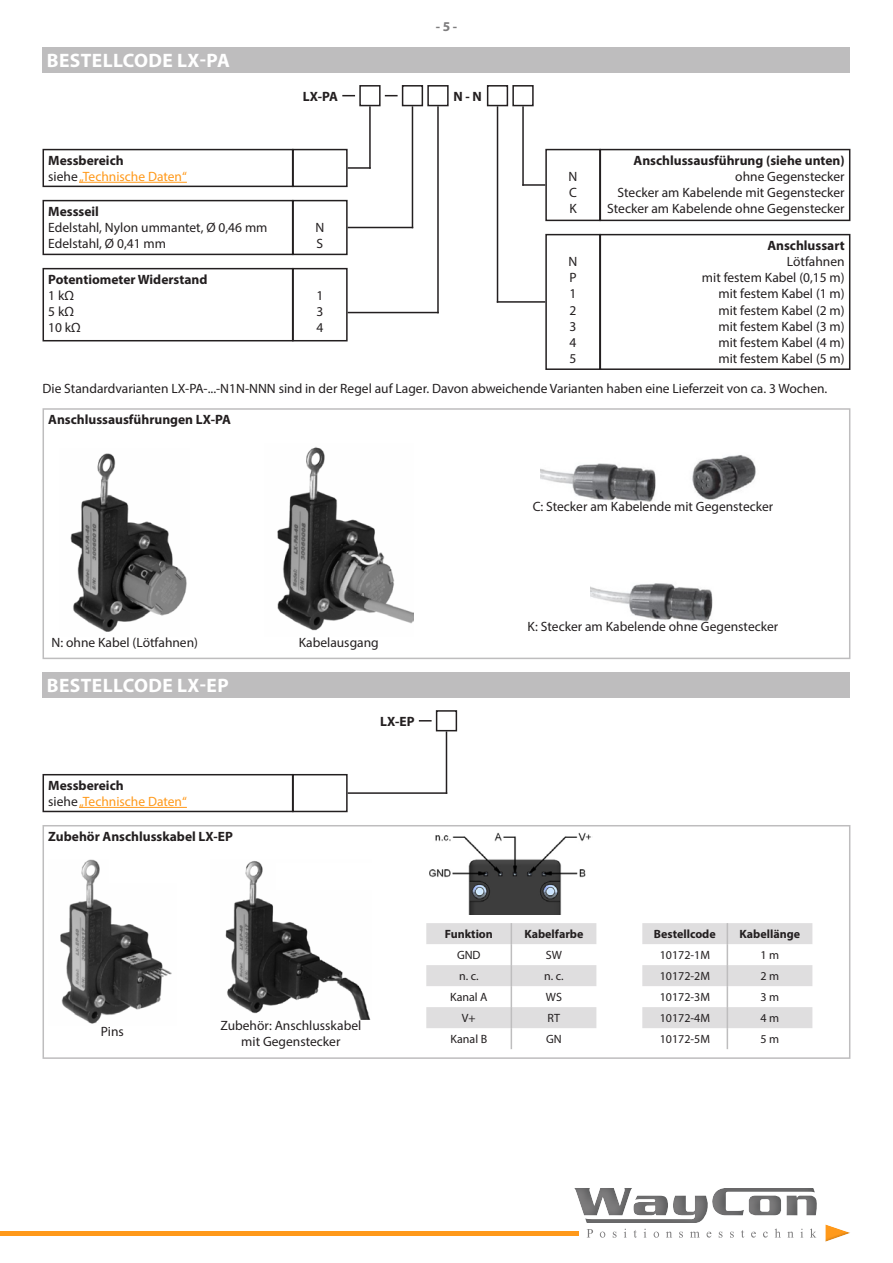
<style>
.page{position:relative;width:893px;height:1263px;background:#fff}
.page>*{position:absolute;margin:0;border:0;box-sizing:border-box;transform-origin:0 0}
.t1{font:700 19.5px "Myriad Pro";letter-spacing:.02em;color:#fff}
.t2{font:13.5px/16.2px "Myriad Pro";color:#231f20;text-align:center}
.t3{font:700 13.5px "Myriad Pro";color:#231f20}
.t4{font:13.5px "Myriad Pro";color:#ff991a}
.t5{font:700 13.5px "Myriad Pro";color:#7d7c7d}
.t6{font:12px "Myriad Pro";color:#231f20}
.t7{font:700 12px "Myriad Pro";color:#231f20}
.s1{color:#231f20}
</style>
<div class="page">
<div style="left:43px;top:47px;width:807px;height:25px;background:#bebdbe"></div>
<svg style="left:342px;top:95px;width:13px;height:1px"></svg>
<div style="left:402px;top:85px;width:21px;height:21px;border:2px solid #231f20"></div>
<div style="left:427px;top:85px;width:22px;height:21px;border:2px solid #231f20"></div>
<div style="left:359px;top:85px;width:22px;height:21px;border:2px solid #231f20"></div>
<svg style="left:385px;top:95px;width:13px;height:1px"></svg>
<div style="left:487px;top:85px;width:21px;height:21px;border:2px solid #231f20"></div>
<div style="left:512px;top:85px;width:22px;height:21px;border:2px solid #231f20"></div>
<hr style="left:79px;top:182px;width:108px;height:1px;background:#ff991a">
<div style="left:43px;top:149px;width:250px;height:38px;border:2px solid #231f20"></div>
<div style="left:292px;top:149px;width:56px;height:38px;border:2px solid #231f20"></div>
<div style="left:43px;top:200px;width:250px;height:55px;border:2px solid #231f20"></div>
<div style="left:292px;top:200px;width:56px;height:55px;border:2px solid #231f20"></div>
<div style="left:43px;top:268px;width:250px;height:73px;border:2px solid #231f20"></div>
<div style="left:292px;top:268px;width:56px;height:73px;border:2px solid #231f20"></div>
<div style="left:600px;top:149px;width:250px;height:72px;border:2px solid #231f20"></div>
<div style="left:545px;top:149px;width:56px;height:72px;border:2px solid #231f20"></div>
<div style="left:600px;top:234px;width:250px;height:136px;border:2px solid #231f20"></div>
<div style="left:545px;top:234px;width:56px;height:136px;border:2px solid #231f20"></div>
<hr style="left:348px;top:167px;width:23px;height:2px;background:#231f20">
<hr style="left:369px;top:106px;width:2px;height:63px;background:#231f20">
<hr style="left:522px;top:184px;width:23px;height:2px;background:#231f20">
<hr style="left:437px;top:106px;width:2px;height:207px;background:#231f20">
<hr style="left:497px;top:301px;width:48px;height:2px;background:#231f20">
<hr style="left:412px;top:106px;width:1px;height:122px;background:#231f20">
<hr style="left:522px;top:106px;width:2px;height:80px;background:#231f20">
<hr style="left:497px;top:106px;width:1px;height:197px;background:#231f20">
<hr style="left:348px;top:227px;width:65px;height:1px;background:#231f20">
<hr style="left:348px;top:312px;width:91px;height:1px;background:#231f20">
<img style="left:70px;top:453px;width:117px;height:179px">
<img style="left:277px;top:447px;width:136px;height:184px">
<div style="left:43px;top:408px;width:807px;height:251px;border:2px solid #bebdbe"></div>
<img style="left:540px;top:455px;width:216px;height:46px">
<img style="left:590px;top:583px;width:123px;height:38px">
<div style="left:43px;top:672px;width:807px;height:25px;background:#bebdbe"></div>
<svg style="left:419px;top:720px;width:13px;height:1px"></svg>
<div style="left:436px;top:710px;width:21px;height:21px;border:2px solid #231f20"></div>
<hr style="left:79px;top:807px;width:108px;height:1px;background:#ff991a">
<div style="left:43px;top:774px;width:250px;height:38px;border:2px solid #231f20"></div>
<div style="left:292px;top:774px;width:56px;height:38px;border:2px solid #231f20"></div>
<hr style="left:348px;top:792px;width:99px;height:2px;background:#231f20">
<hr style="left:446px;top:731px;width:1px;height:63px;background:#231f20">
<img style="left:60px;top:860px;width:112px;height:164px">
<img style="left:225px;top:861px;width:145px;height:158px">
<svg style="left:426px;top:923px;width:170px;height:126px"></svg>
<svg style="left:642px;top:923px;width:170px;height:126px"></svg>
<div style="left:43px;top:825px;width:807px;height:234px;border:2px solid #bebdbe"></div>
<img style="left:429px;top:832px;width:162px;height:82px">
<div style="left:824px;top:1221px;width:28px;height:21px;background:#55595a;opacity:.2"></div>
<svg style="left:574px;top:1188px;width:243px;height:50px"></svg>
<hr style="left:0;top:1231px;width:578px;height:4px;background:#ff991a">
<p class="t1" style="left:47px;top:48px;width:184px">BESTELLCODE LX-PA</p>
<p class="t5" style="left:436px;top:18px;width:23px">- 5 -</p>
<p class="t3" style="left:303px;top:87px;width:37px">LX-PA</p>
<p class="t3" style="left:454px;top:87px;width:30px">N - N</p>
<p class="t3" style="left:634px;top:151px;width:213px">Anschlussausführung (siehe unten)</p>
<p class="t2" style="left:735px;top:168px;width:111px">ohne Gegenstecker</p>
<p class="t2" style="left:618px;top:184px;width:229px">Stecker am Kabelende mit Gegenstecker</p>
<p class="t2" style="left:607px;top:200px;width:239px">Stecker am Kabelende ohne Gegenstecker</p>
<p class="t3" style="left:48px;top:151px;width:77px">Messbereich</p>
<p class="t4" style="left:48px;top:168px;width:140px"><span class="s1">siehe</span> „Technische Daten“</p>
<p class="t3" style="left:48px;top:202px;width:52px">Messseil</p>
<p class="t2" style="left:48px;top:219px;width:221px">Edelstahl, Nylon ummantet, Ø 0,46 mm</p>
<p class="t2" style="left:48px;top:235px;width:119px">Edelstahl, Ø 0,41 mm</p>
<p class="t2" style="left:569px;top:168px;width:10px">N</p>
<p class="t2" style="left:569px;top:184px;width:9px">C</p>
<p class="t2" style="left:569px;top:200px;width:9px">K</p>
<p class="t2" style="left:316px;top:219px;width:10px">N</p>
<p class="t2" style="left:317px;top:235px;width:8px">S</p>
<p class="t3" style="left:767px;top:236px;width:79px">Anschlussart</p>
<p class="t2" style="left:787px;top:253px;width:59px">Lötfahnen</p>
<p class="t2" style="left:702px;top:269px;width:144px">mit festem Kabel (0,15 m)</p>
<p class="t2" style="left:718px;top:285px;width:128px">mit festem Kabel (1 m)</p>
<p class="t2" style="left:718px;top:302px;width:128px">mit festem Kabel (2 m)</p>
<p class="t2" style="left:718px;top:318px;width:128px">mit festem Kabel (3 m)</p>
<p class="t2" style="left:718px;top:334px;width:128px">mit festem Kabel (4 m)</p>
<p class="t2" style="left:718px;top:350px;width:128px">mit festem Kabel (5 m)</p>
<p class="t2" style="left:569px;top:253px;width:10px">N</p>
<p class="t2" style="left:569px;top:269px;width:9px">P</p>
<p class="t2" style="left:569px;top:285px;width:8px">1</p>
<p class="t2" style="left:569px;top:302px;width:8px">2</p>
<p class="t2" style="left:569px;top:318px;width:8px">3</p>
<p class="t2" style="left:569px;top:334px;width:8px">4</p>
<p class="t2" style="left:569px;top:350px;width:8px">5</p>
<p class="t2" style="left:43px;top:380px;width:786px">Die Standardvarianten LX-PA-...-N1N-NNN sind in der Regel auf Lager. Davon abweichende Varianten haben eine Lieferzeit von ca. 3 Wochen.</p>
<p class="t3" style="left:48px;top:411px;width:184px">Anschlussausführungen LX-PA</p>
<p class="t3" style="left:48px;top:270px;width:161px">Potentiometer Widerstand</p>
<p class="t2" style="left:48px;top:287px;width:27px">1 kΩ</p>
<p class="t2" style="left:48px;top:303px;width:27px">5 kΩ</p>
<p class="t2" style="left:48px;top:320px;width:34px">10 kΩ</p>
<p class="t2" style="left:316px;top:287px;width:8px">1</p>
<p class="t2" style="left:316px;top:303px;width:8px">3</p>
<p class="t2" style="left:316px;top:320px;width:8px">4</p>
<p class="t2" style="left:533px;top:498px;width:242px">C: Stecker am Kabelende mit Gegenstecker</p>
<p class="t2" style="left:52px;top:634px;width:148px">N: ohne Kabel (Lötfahnen)</p>
<p class="t2" style="left:299px;top:634px;width:82px">Kabelausgang</p>
<p class="t1" style="left:47px;top:673px;width:183px">BESTELLCODE LX-EP</p>
<p class="t3" style="left:48px;top:776px;width:77px">Messbereich</p>
<p class="t4" style="left:48px;top:793px;width:140px"><span class="s1">siehe</span> „Technische Daten“</p>
<p class="t3" style="left:48px;top:827px;width:186px">Zubehör Anschlusskabel LX-EP</p>
<p class="t3" style="left:380px;top:712px;width:36px">LX-EP</p>
<p class="t2" style="left:528px;top:618px;width:252px">K: Stecker am Kabelende ohne Gegenstecker</p>
<p class="t2" style="left:101px;top:1023px;width:24px">Pins</p>
<p class="t2" style="left:220px;top:1017px;width:142px">Zubehör: Anschlusskabel mit Gegenstecker</p>
<p class="t7" style="left:445px;top:926px;width:50px">Funktion</p>
<p class="t7" style="left:524px;top:926px;width:61px">Kabelfarbe</p>
<p class="t6" style="left:457px;top:948px;width:25px">GND</p>
<p class="t6" style="left:546px;top:948px;width:18px">SW</p>
<p class="t6" style="left:459px;top:969px;width:21px">n. c.</p>
<p class="t6" style="left:544px;top:969px;width:21px">n. c.</p>
<p class="t6" style="left:450px;top:990px;width:39px">Kanal A</p>
<p class="t6" style="left:546px;top:990px;width:18px">WS</p>
<p class="t6" style="left:462px;top:1011px;width:15px">V+</p>
<p class="t6" style="left:548px;top:1011px;width:14px">RT</p>
<p class="t6" style="left:450px;top:1032px;width:38px">Kanal B</p>
<p class="t6" style="left:546px;top:1032px;width:17px">GN</p>
<p class="t7" style="left:654px;top:926px;width:63px">Bestellcode</p>
<p class="t7" style="left:740px;top:926px;width:62px">Kabellänge</p>
<p class="t6" style="left:660px;top:948px;width:52px">10172-1M</p>
<p class="t6" style="left:760px;top:948px;width:20px">1 m</p>
<p class="t6" style="left:660px;top:969px;width:52px">10172-2M</p>
<p class="t6" style="left:760px;top:969px;width:20px">2 m</p>
<p class="t6" style="left:660px;top:990px;width:52px">10172-3M</p>
<p class="t6" style="left:760px;top:990px;width:20px">3 m</p>
<p class="t6" style="left:660px;top:1011px;width:52px">10172-4M</p>
<p class="t6" style="left:760px;top:1011px;width:20px">4 m</p>
<p class="t6" style="left:660px;top:1032px;width:52px">10172-5M</p>
<p class="t6" style="left:760px;top:1032px;width:20px">5 m</p>
</div>
